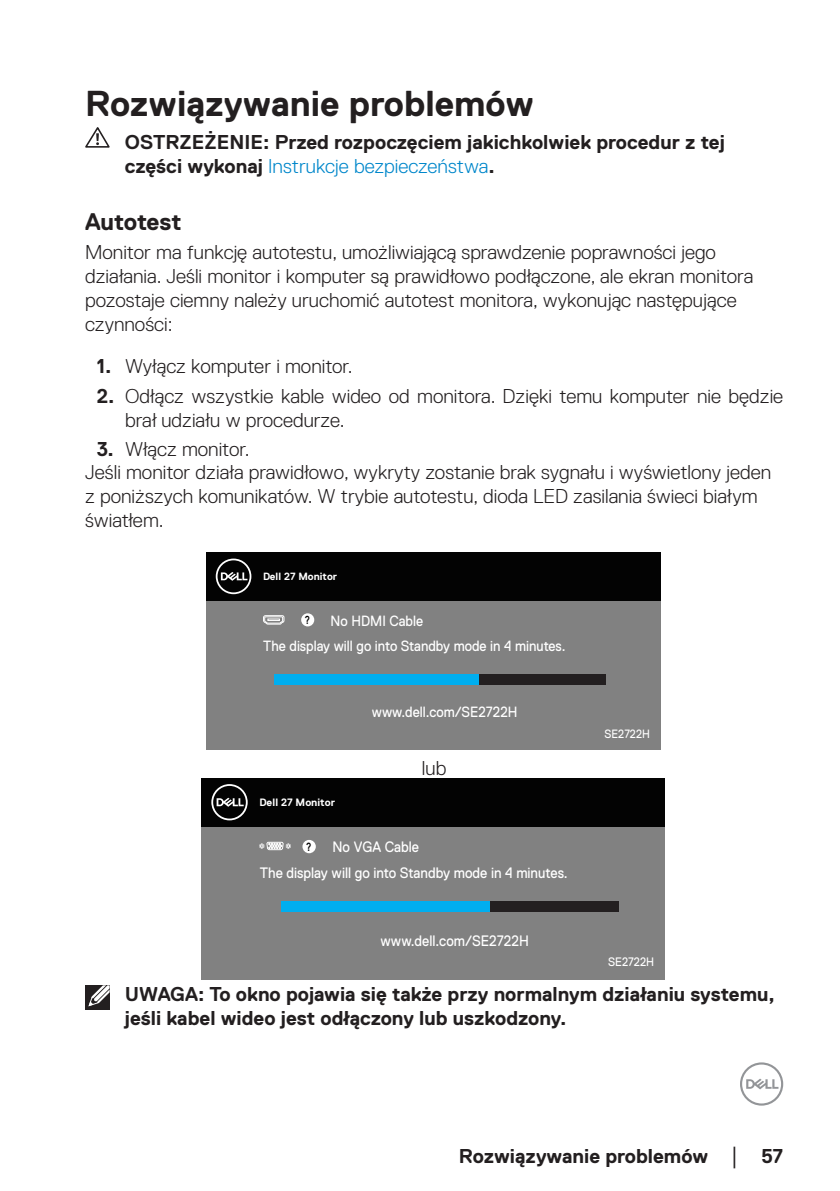
<style>
.page{position:relative;width:840px;height:1191px;background:#fff}
.page>*{position:absolute;margin:0;border:0;box-sizing:border-box;transform-origin:0 0}
.Head1{font:700 36px "Dell Replica";color:#231f20}
.Head2{font:700 24px "Dell Replica";letter-spacing:-.01em;color:#231f20}
.text{font:300 20px/24px "Dell Replica";color:#231f20}
.text-2{font:700 20px/24px "Dell Replica";color:#231f20}
.t1{font:15px/26px "Dell Replica";color:#fff;scale:.92 1}
.t2{font:14.8px/25.6px "Dell Replica";color:#fff;scale:.92 1}
.t3{font:12.2px "Dell Replica";color:#fff;scale:.92 1}
.t4{font:12px "Dell Replica";color:#fff;scale:.92 1}
.t5{font:700 11.4px "Arial";color:#030303;scale:.73 1}
.t6{font:700 11.2px "Arial";color:#030303;scale:.73 1}
.t7{font:700 10.6px "Dell Replica";color:#fff}
.t8{font:700 10.4px "Dell Replica";color:#fff}
.s1{font-weight:300;color:#0087cb}
.s2{font-weight:700}
.s3{font-family:"Times New Roman";font-weight:400;font-size:18px}
</style>
<div class="page">
<svg style="left:740px;top:1062px;width:42px;height:43px"></svg>
<svg style="left:85px;top:127px;width:25px;height:21px"></svg>
<div style="left:206px;top:576px;width:454px;height:174px;background:#818181"></div>
<div style="left:206px;top:552px;width:454px;height:48px;background:#030303"></div>
<svg style="left:216px;top:558px;width:35px;height:36px"></svg>
<div style="left:301px;top:613px;width:13px;height:13px;background:#fff;border-radius:50%"></div>
<svg style="left:263px;top:615px;width:21px;height:10px"></svg>
<div style="left:274px;top:674px;width:331px;height:10px;background:#231f20"></div>
<div style="left:274px;top:674px;width:205px;height:10px;background:#00aeef"></div>
<div style="left:202px;top:802px;width:462px;height:177px;background:#818181"></div>
<div style="left:202px;top:778px;width:462px;height:49px;background:#030303"></div>
<svg style="left:211px;top:784px;width:36px;height:36px"></svg>
<div style="left:281px;top:902px;width:337px;height:10px;background:#231f20"></div>
<div style="left:302px;top:840px;width:13px;height:13px;background:#fff;border-radius:50%"></div>
<div style="left:281px;top:902px;width:208px;height:10px;background:#00aeef"></div>
<svg style="left:259px;top:841px;width:31px;height:9px"></svg>
<div style="left:85px;top:985px;width:24px;height:24px;background:#231f20"></div>
<svg style="left:88px;top:985px;width:22px;height:22px"></svg>
<p class="Head1" style="left:85px;top:83px;width:450px">Rozwiązywanie problemów</p>
<p class="text-2" style="left:125px;top:130px;width:601px">OSTRZEŻENIE: Przed rozpoczęciem jakichkolwiek procedur z tej części wykonaj <span class="s1">Instrukcje bezpieczeństwa</span>.</p>
<p class="Head2" style="left:85px;top:209px;width:98px">Autotest</p>
<p class="text" style="left:85px;top:240px;width:669px">Monitor ma funkcję autotestu, umożliwiającą sprawdzenie poprawności jego działania. Jeśli monitor i komputer są prawidłowo podłączone, ale ekran monitora pozostaje ciemny należy uruchomić autotest monitora, wykonując następujące czynności:</p>
<p class="text" style="left:97px;top:354px;width:257px"><span class="s2">1.</span> Wyłącz komputer i monitor.</p>
<p class="text" style="left:125px;top:384px;width:659px;text-indent:-28px"><span class="s2">2.</span> Odłącz wszystkie kable wideo od monitora. Dzięki temu komputer nie będzie brał udziału w procedurze.</p>
<p class="text" style="left:97px;top:437px;width:154px"><span class="s2">3.</span> Włącz monitor.</p>
<p class="text" style="left:85px;top:460px;width:687px">Jeśli monitor działa prawidłowo, wykryty zostanie brak sygnału i wyświetlony jeden z poniższych komunikatów. W trybie autotestu, dioda LED zasilania świeci białym światłem.</p>
<p class="t8" style="left:263px;top:570px;width:76px">Dell 27 Monitor</p>
<p class="t2" style="left:263px;top:608px;width:330px;text-indent:67px">No HDMI Cable<br>The display will go into Standby mode in 4 minutes.</p>
<p class="t6" style="left:305px;top:612px;width:8px">?</p>
<p class="t2" style="left:371px;top:699px;width:160px">www.dell.com/SE2722H</p>
<p class="text" style="left:422px;top:756px;width:26px">lub</p>
<p class="t7" style="left:259px;top:796px;width:77px">Dell 27 Monitor</p>
<p class="t1" style="left:259px;top:834px;width:336px;text-indent:73px">No VGA Cable<br>The display will go into Standby mode in 4 minutes.</p>
<p class="t5" style="left:306px;top:838px;width:9px">?</p>
<p class="t1" style="left:380px;top:927px;width:163px">www.dell.com/SE2722H</p>
<p class="t4" style="left:604px;top:727px;width:51px">SE2722H</p>
<p class="t3" style="left:607px;top:954px;width:52px">SE2722H</p>
<p class="text-2" style="left:125px;top:982px;width:651px">UWAGA: To okno pojawia się także przy normalnym działaniu systemu, jeśli kabel wideo jest odłączony lub uszkodzony.</p>
<p class="text-2" style="left:458px;top:1143px;width:325px">Rozwiązywanie problemów <span class="s3">│</span> 57</p>
</div>
